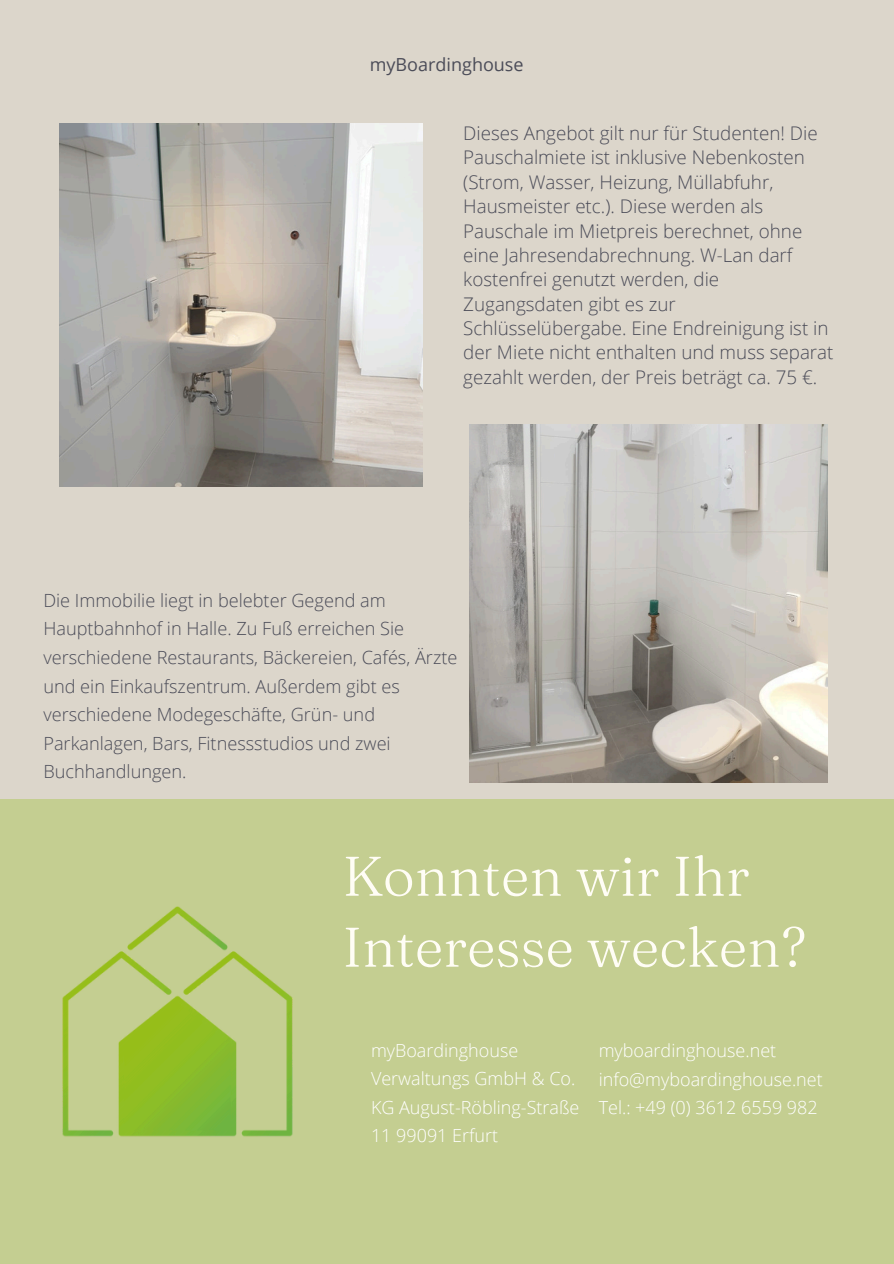
<style>
.page{position:relative;width:894px;height:1264px;background:#fff}
.page>*{position:absolute;margin:0;border:0;box-sizing:border-box;transform-origin:0 0}
.t1{font:300 55.65px/70.9px "Fraunces 9 pt";color:#fffdf5}
.t2{font:300 18.75px/24.3px "Open Sans";color:#4b4c58}
.t3{font:300 18.15px/28.7px "Open Sans";color:#4b4c58}
.t4{font:300 18px/28.2px "Open Sans";color:#fff}
.t5{font:18px "Open Sans";color:#4b4c58}
</style>
<div class="page">
<div style="left:0;top:0;width:893px;height:1263px;background:#dcd6cb"></div>
<img style="left:59px;top:123px;width:363px;height:363px">
<img style="left:469px;top:424px;width:358px;height:358px">
<div style="left:0;top:799px;width:893px;height:464px;background:#c4ce91"></div>
<img style="left:62px;top:906px;width:231px;height:231px">
<p class="t5" style="left:370px;top:51px;width:155px">myBoardinghouse</p>
<h1 class="t2" style="left:463px;top:121px;width:371px">Dieses Angebot gilt nur für Studenten! Die Pauschalmiete ist inklusive Nebenkosten (Strom, Wasser, Heizung, Müllabfuhr, Hausmeister etc.). Diese werden als Pauschale im Mietpreis berechnet, ohne eine Jahresendabrechnung. W-Lan darf kostenfrei genutzt werden, die Zugangsdaten gibt es zur Schlüsselübergabe. Eine Endreinigung ist in der Miete nicht enthalten und muss separat gezahlt werden, der Preis beträgt ca. 75 €.</h1>
<p class="t3" style="left:43px;top:585px;width:415px">Die Immobilie liegt in belebter Gegend am Hauptbahnhof in Halle. Zu Fuß erreichen Sie verschiedene Restaurants, Bäckereien, Cafés, Ärzte und ein Einkaufszentrum. Außerdem gibt es verschiedene Modegeschäfte, Grün- und Parkanlagen, Bars, Fitnessstudios und zwei Buchhandlungen.</p>
<p class="t1" style="left:342px;top:840px;width:465px">Konnten wir Ihr<br>Interesse wecken?</p>
<p class="t4" style="left:371px;top:1036px;width:210px">myBoardinghouse<br>Verwaltungs GmbH &amp; Co.<br>KG August-Röbling-Straße<br>11 99091 Erfurt</p>
<p class="t4" style="left:598px;top:1036px;width:225px">myboardinghouse.net info@myboardinghouse.net<br>Tel.: +49 (0) 3612 6559 982</p>
</div>
